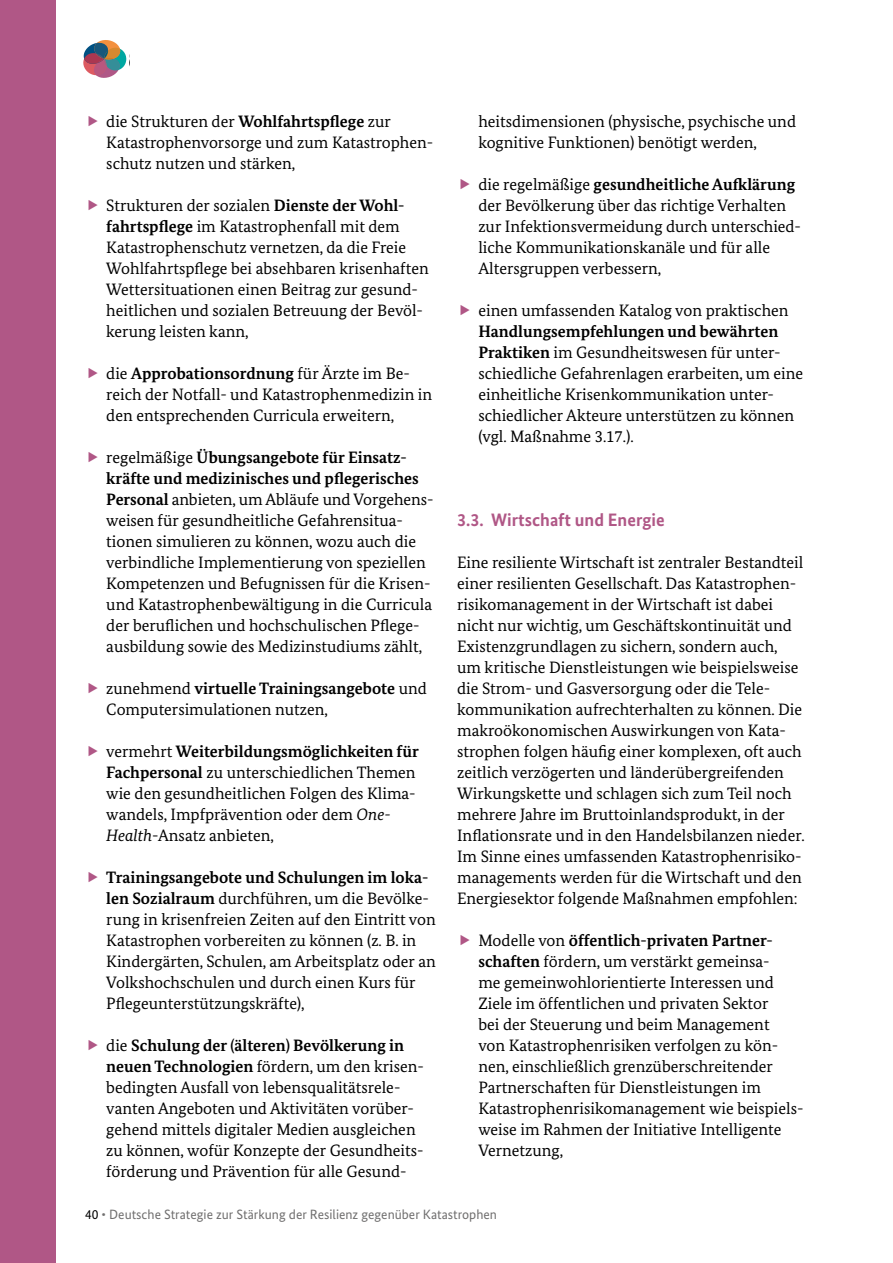
<style>
.page{position:relative;width:893px;height:1263px;background:#fff}
.page>*{position:absolute;margin:0;border:0;box-sizing:border-box;transform-origin:0 0}
.t1{font:700 18px "Bundes Sans";color:#b05786}
.t2{font:16.5px/21px "Bundes Serif";color:#000}
.t3{font:13.5px "Bundes Sans";color:#706f6f}
.s1{color:#b05786}
.s2{font-weight:700}
.s3{font-style:italic}
.s4{color:#000}
</style>
<div class="page">
<div style="left:0;top:0;width:55px;height:1263px;background:#b05786"></div>
<svg style="left:129px;top:54px;width:1px;height:13px"></svg>
<svg style="left:104px;top:47px;width:23px;height:24px"></svg>
<svg style="left:83px;top:40px;width:38px;height:38px"></svg>
<p class="t2" style="left:106px;top:111px;width:328px;text-indent:-21px"><span class="s1">►</span> die Strukturen der <span class="s2">Wohlfahrtspflege</span> zur<br>Katastrophenvorsorge und zum Katastrophen&shy;schutz nutzen und stärken,</p>
<p class="t2" style="left:106px;top:195px;width:324px;text-indent:-21px"><span class="s1">►</span> Strukturen der sozialen <span class="s2">Dienste der Wohl&shy;fahrtspflege</span> im Katastrophenfall mit dem Katastrophenschutz vernetzen, da die Freie Wohlfahrtspflege bei absehbaren krisenhaften Wettersituationen einen Beitrag zur gesund&shy;heitlichen und sozialen Betreuung der Bevöl&shy;kerung leisten kann,</p>
<p class="t2" style="left:106px;top:363px;width:327px;text-indent:-21px"><span class="s1">►</span> die <span class="s2">Approbationsordnung</span> für Ärzte im Be&shy;reich der Notfall- und Katastrophenmedizin in den entsprechenden Curricula erweitern,</p>
<p class="t2" style="left:106px;top:447px;width:329px;text-indent:-21px"><span class="s1">►</span> regelmäßige <span class="s2">Übungsangebote für Einsatz&shy;kräfte und medizinisches und pflegerisches Personal</span> anbieten, um Abläufe und Vorgehens&shy;weisen für gesundheitliche Gefahrensitua&shy;tionen simulieren zu können, wozu auch die verbindliche Implementierung von speziellen Kompetenzen und Befugnissen für die Krisen&shy;und Katastrophenbewältigung in die Curricula der beruflichen und hochschulischen Pflege&shy;ausbildung sowie des Medizinstudiums zählt,</p>
<p class="t2" style="left:106px;top:678px;width:322px;text-indent:-21px"><span class="s1">►</span> zunehmend <span class="s2">virtuelle Trainingsangebote</span> und<br>Computersimulationen nutzen,</p>
<p class="t2" style="left:106px;top:741px;width:314px;text-indent:-21px"><span class="s1">►</span> vermehrt <span class="s2">Weiterbildungsmöglichkeiten für Fachpersonal</span> zu unterschiedlichen Themen wie den gesundheitlichen Folgen des Klima&shy;wandels, Impfprävention oder dem <span class="s3">One-Health</span>-Ansatz anbieten,</p>
<p class="t2" style="left:106px;top:867px;width:331px;text-indent:-21px"><span class="s1">►</span> <span class="s2">Trainingsangebote und Schulungen im loka&shy;len Sozialraum</span> durchführen, um die Bevölke&shy;rung in krisenfreien Zeiten auf den Eintritt von Katastrophen vorbereiten zu können (z. B. in Kindergärten, Schulen, am Arbeitsplatz oder an Volkshochschulen und durch einen Kurs für Pflegeunterstützungskräfte),</p>
<p class="t2" style="left:106px;top:1035px;width:319px;text-indent:-21px"><span class="s1">►</span> die <span class="s2">Schulung der (älteren) Bevölkerung in neuen Technologien</span> fördern, um den krisen&shy;bedingten Ausfall von lebensqualitätsrele&shy;vanten Angeboten und Aktivitäten vorüber&shy;gehend mittels digitaler Medien ausgleichen zu können, wofür Konzepte der Gesundheits&shy;förderung und Prävention für alle Gesund-</p>
<p class="t2" style="left:478px;top:111px;width:319px">heitsdimensionen (physische, psychische und kognitive Funktionen) benötigt werden,</p>
<p class="t2" style="left:478px;top:174px;width:324px;text-indent:-21px"><span class="s1">►</span> die regelmäßige <span class="s2">gesundheitliche Aufklärung </span>der Bevölkerung über das richtige Verhalten zur Infektionsvermeidung durch unterschied&shy;liche Kommunikationskanäle und für alle Altersgruppen verbessern,</p>
<p class="t2" style="left:478px;top:300px;width:326px;text-indent:-21px"><span class="s1">►</span> einen umfassenden Katalog von praktischen <span class="s2">Handlungsempfehlungen und bewährten Praktiken</span> im Gesundheitswesen für unter&shy;schiedliche Gefahrenlagen erarbeiten, um eine einheitliche Krisenkommunikation unter&shy;schiedlicher Akteure unterstützen zu können (vgl. Maßnahme 3.17.).</p>
<h5 class="t1" style="left:457px;top:509px;width:209px">3.3. Wirtschaft und Energie</h5>
<p class="t2" style="left:457px;top:552px;width:349px">Eine resiliente Wirtschaft ist zentraler Bestandteil einer resilienten Gesellschaft. Das Katastrophen&shy;risikomanagement in der Wirtschaft ist dabei nicht nur wichtig, um Geschäftskontinuität und Existenzgrundlagen zu sichern, sondern auch, um kritische Dienstleistungen wie beispielsweise die Strom- und Gasversorgung oder die Tele&shy;kommunikation aufrechterhalten zu können. Die makroökonomischen Auswirkungen von Kata&shy;strophen folgen häufig einer komplexen, oft auch zeitlich verzögerten und länderübergreifenden Wirkungskette und schlagen sich zum Teil noch mehrere Jahre im Bruttoinlandsprodukt, in der Inflationsrate und in den Handelsbilanzen nieder.<br>Im Sinne eines umfassenden Katastrophenrisiko&shy;managements werden für die Wirtschaft und den Energiesektor folgende Maßnahmen empfohlen:</p>
<p class="t2" style="left:478px;top:930px;width:327px;text-indent:-21px"><span class="s1">►</span> Modelle von <span class="s2">öffentlich-privaten Partner&shy;schaften</span> fördern, um verstärkt gemeinsa-<br>me gemeinwohlorientierte Interessen und Ziele im öffentlichen und privaten Sektor<br>bei der Steuerung und beim Management<br>von Katastrophenrisiken verfolgen zu kön&shy;nen, einschließlich grenzüberschreitender Partnerschaften für Dienstleistungen im Katastrophenrisikomanagement wie beispiels&shy;weise im Rahmen der Initiative Intelligente Vernetzung,</p>
<p class="t3" style="left:85px;top:1206px;width:413px"><span class="s4">40</span> • Deutsche Strategie zur Stärkung der Resilienz gegenüber Katastrophen</p>
</div>
